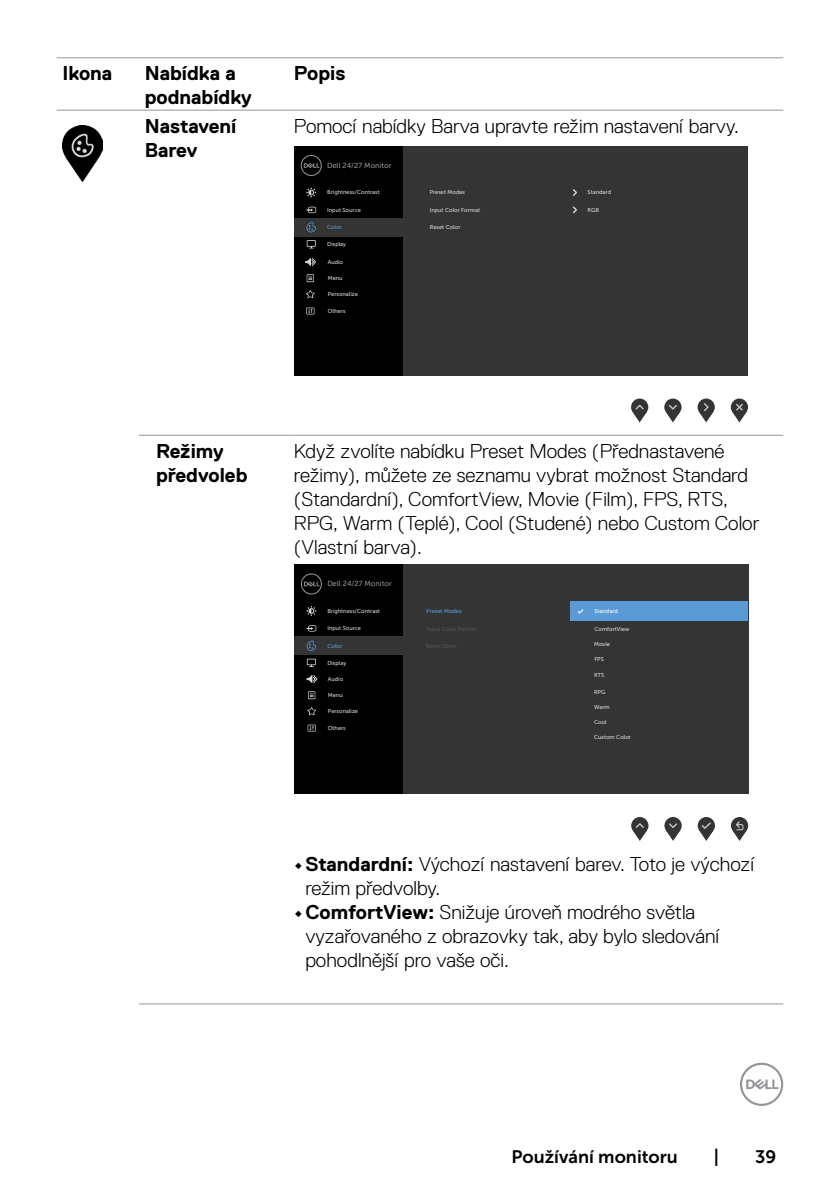
<style>
.page{position:relative;width:840px;height:1191px;background:#fff}
.page>*{position:absolute;margin:0;border:0;box-sizing:border-box;transform-origin:0 0}
.t1{font:300 20px/24px "Dell Replica";color:#000}
.t2{font:700 20px/24px "Dell Replica";color:#000}
.t3{font:18px "Museo Sans For Dell 700";color:#000}
.t4{font:7.4px "Museo Sans For Dell 500";color:#939393}
.t5{font:5.6px "Museo Sans For Dell 500";color:#d9d9d9}
.t6{font:5.6px "Museo Sans For Dell 500";color:#d8d8d7}
.t7{font:5.6px "Museo Sans For Dell 500";color:#5b9bd5}
.t8{font:5.6px "Museo Sans For Dell 500";color:#fff}
.s1{font-weight:700}
</style>
<div class="page">
<svg style="left:740px;top:1062px;width:42px;height:44px"></svg>
<hr style="left:57px;top:110px;width:82px;height:1px;background:#939598">
<hr style="left:139px;top:110px;width:149px;height:1px;background:#939598">
<hr style="left:288px;top:110px;width:494px;height:1px;background:#939598">
<hr style="left:57px;top:57px;width:82px;height:1px;background:#939598">
<hr style="left:139px;top:57px;width:149px;height:1px;background:#939598">
<hr style="left:288px;top:57px;width:494px;height:1px;background:#939598">
<hr style="left:139px;top:435px;width:149px;height:1px;background:#939598">
<hr style="left:288px;top:435px;width:494px;height:1px;background:#939598">
<hr style="left:139px;top:1003px;width:149px;height:1px;background:#939598">
<hr style="left:288px;top:1003px;width:494px;height:1px;background:#939598">
<img style="left:62px;top:125px;width:41px;height:57px">
<svg style="left:630px;top:398px;width:18px;height:18px"></svg>
<svg style="left:632px;top:405px;width:14px;height:17px"></svg>
<div style="left:664px;top:398px;width:17px;height:18px;background:#343435;border-radius:50%"></div>
<svg style="left:665px;top:405px;width:14px;height:17px"></svg>
<svg style="left:697px;top:398px;width:17px;height:18px"></svg>
<svg style="left:699px;top:403px;width:13px;height:19px"></svg>
<svg style="left:730px;top:398px;width:17px;height:18px"></svg>
<svg style="left:732px;top:404px;width:14px;height:18px"></svg>
<div style="left:294px;top:146px;width:453px;height:229px;background:#343435"></div>
<div style="left:294px;top:146px;width:108px;height:229px;background:#000"></div>
<div style="left:294px;top:218px;width:110px;height:18px;background:#343435"></div>
<svg style="left:300px;top:155px;width:21px;height:21px"></svg>
<svg style="left:306px;top:207px;width:10px;height:6px"></svg>
<svg style="left:306px;top:222px;width:10px;height:11px"></svg>
<svg style="left:306px;top:240px;width:9px;height:7px"></svg>
<div style="left:307px;top:241px;width:8px;height:5px;background:#000"></div>
<svg style="left:306px;top:188px;width:10px;height:9px"></svg>
<svg style="left:306px;top:290px;width:9px;height:8px"></svg>
<svg style="left:306px;top:274px;width:8px;height:8px"></svg>
<svg style="left:307px;top:275px;width:6px;height:6px"></svg>
<svg style="left:306px;top:307px;width:8px;height:7px"></svg>
<svg style="left:307px;top:308px;width:6px;height:6px"></svg>
<svg style="left:305px;top:258px;width:11px;height:8px"></svg>
<svg style="left:572px;top:189px;width:4px;height:7px"></svg>
<svg style="left:572px;top:206px;width:4px;height:7px"></svg>
<div style="left:294px;top:564px;width:453px;height:230px;background:#343435"></div>
<div style="left:294px;top:564px;width:109px;height:230px;background:#000"></div>
<div style="left:294px;top:636px;width:110px;height:19px;background:#343435"></div>
<svg style="left:301px;top:573px;width:21px;height:21px"></svg>
<svg style="left:306px;top:625px;width:10px;height:6px"></svg>
<svg style="left:306px;top:640px;width:10px;height:11px"></svg>
<svg style="left:307px;top:658px;width:9px;height:7px"></svg>
<div style="left:307px;top:659px;width:8px;height:5px;background:#000"></div>
<svg style="left:306px;top:606px;width:10px;height:10px"></svg>
<div style="left:631px;top:817px;width:17px;height:17px;background:#343435;border-radius:50%"></div>
<svg style="left:632px;top:823px;width:14px;height:18px"></svg>
<div style="left:664px;top:817px;width:17px;height:17px;background:#343435;border-radius:50%"></div>
<svg style="left:666px;top:823px;width:13px;height:18px"></svg>
<div style="left:697px;top:817px;width:17px;height:17px;background:#343435;border-radius:50%"></div>
<svg style="left:699px;top:822px;width:14px;height:19px"></svg>
<svg style="left:730px;top:817px;width:17px;height:17px"></svg>
<svg style="left:732px;top:821px;width:14px;height:20px"></svg>
<svg style="left:307px;top:707px;width:9px;height:8px"></svg>
<svg style="left:308px;top:691px;width:7px;height:8px"></svg>
<svg style="left:308px;top:692px;width:6px;height:6px"></svg>
<svg style="left:307px;top:724px;width:8px;height:7px"></svg>
<svg style="left:308px;top:725px;width:7px;height:6px"></svg>
<svg style="left:309px;top:725px;width:5px;height:5px"></svg>
<svg style="left:306px;top:675px;width:12px;height:8px"></svg>
<div style="left:570px;top:601px;width:177px;height:20px;background:#5b9bd5"></div>
<svg style="left:577px;top:609px;width:6px;height:4px"></svg>
<p class="t2" style="left:62px;top:62px;width:51px">Ikona</p>
<p class="t2" style="left:145px;top:62px;width:108px">Nabídka a podnabídky</p>
<p class="t2" style="left:294px;top:62px;width:53px">Popis</p>
<p class="t2" style="left:145px;top:114px;width:93px">Nastavení<br>Barev</p>
<p class="t1" style="left:294px;top:114px;width:446px">Pomocí nabídky Barva upravte režim nastavení barvy.</p>
<p class="t4" style="left:327px;top:161px;width:66px">Dell 24/27 Monitor</p>
<p class="t5" style="left:327px;top:207px;width:35px">Input Source</p>
<p class="t7" style="left:327px;top:224px;width:16px">Color</p>
<p class="t5" style="left:327px;top:241px;width:20px">Display</p>
<p class="t5" style="left:327px;top:189px;width:54px">Brightness/Contrast</p>
<p class="t5" style="left:587px;top:189px;width:25px">Standard</p>
<p class="t5" style="left:587px;top:207px;width:13px">RGB</p>
<p class="t5" style="left:429px;top:189px;width:37px">Preset Modes</p>
<p class="t5" style="left:429px;top:224px;width:32px">Reset Color</p>
<p class="t5" style="left:429px;top:207px;width:52px">Input Color Format</p>
<p class="t6" style="left:327px;top:259px;width:17px">Audio</p>
<p class="t6" style="left:327px;top:275px;width:16px">Menu</p>
<p class="t6" style="left:327px;top:308px;width:19px">Others</p>
<p class="t6" style="left:327px;top:291px;width:32px">Personalize</p>
<p class="t2" style="left:156px;top:439px;width:93px">Režimy předvoleb</p>
<p class="t1" style="left:294px;top:439px;width:466px">Když zvolíte nabídku Preset Modes (Přednastavené režimy), můžete ze seznamu vybrat možnost Standard (Standardní), ComfortView, Movie (Film), FPS, RTS, RPG, Warm (Teplé), Cool (Studené) nebo Custom Color (Vlastní barva).</p>
<p class="t4" style="left:327px;top:580px;width:66px">Dell 24/27 Monitor</p>
<p class="t5" style="left:327px;top:625px;width:35px">Input Source</p>
<p class="t7" style="left:327px;top:642px;width:16px">Color</p>
<p class="t5" style="left:327px;top:660px;width:20px">Display</p>
<p class="t5" style="left:327px;top:608px;width:54px">Brightness/Contrast</p>
<p class="t8" style="left:594px;top:608px;width:25px">Standard</p>
<p class="t7" style="left:426px;top:608px;width:37px">Preset Modes</p>
<p class="t5" style="left:594px;top:625px;width:37px">ComfortView</p>
<p class="t5" style="left:594px;top:641px;width:17px">Movie</p>
<p class="t5" style="left:594px;top:656px;width:11px">FPS</p>
<p class="t6" style="left:328px;top:676px;width:17px">Audio</p>
<p class="t6" style="left:328px;top:692px;width:16px">Menu</p>
<p class="t6" style="left:328px;top:725px;width:19px">Others</p>
<p class="t6" style="left:328px;top:708px;width:32px">Personalize</p>
<p class="t5" style="left:593px;top:672px;width:12px">RTS</p>
<p class="t5" style="left:593px;top:688px;width:13px">RPG</p>
<p class="t5" style="left:593px;top:703px;width:17px">Warm</p>
<p class="t5" style="left:593px;top:719px;width:14px">Cool</p>
<p class="t5" style="left:593px;top:733px;width:38px">Custom Color</p>
<p class="t1" style="left:305px;top:851px;width:450px;text-indent:-11px"><span class="s1">• Standardní:</span> Výchozí nastavení barev. Toto je výchozí režim předvolby.</p>
<p class="t1" style="left:305px;top:899px;width:415px;text-indent:-11px"><span class="s1">• ComfortView:</span> Snižuje úroveň modrého světla vyzařovaného z obrazovky tak, aby bylo sledování pohodlnější pro vaše oči.</p>
<p class="t3" style="left:511px;top:1146px;width:168px">Používání monitoru</p>
<p class="t3" style="left:713px;top:1146px;width:7px">|</p>
<p class="t3" style="left:754px;top:1146px;width:23px">39</p>
</div>
